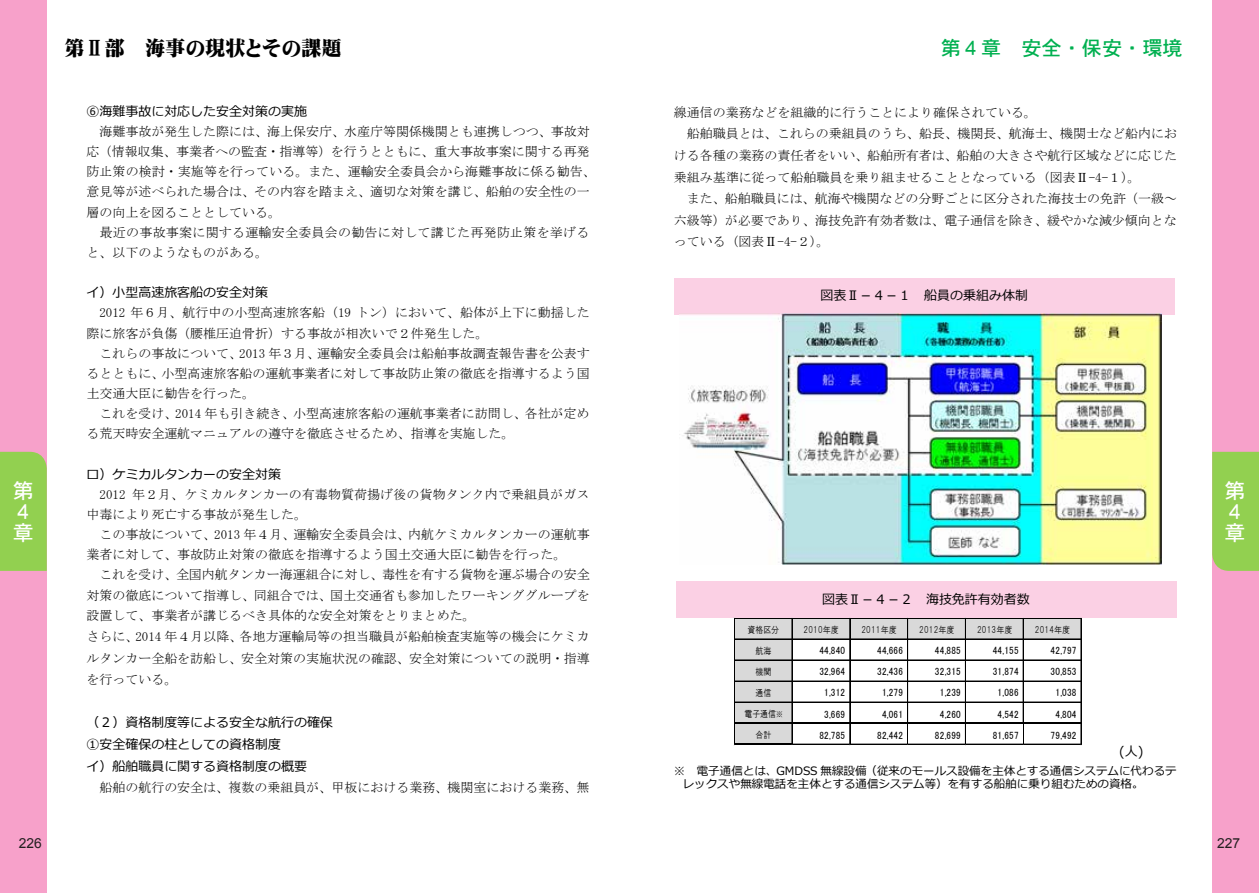
<style>
.page{position:relative;width:1259px;height:893px;background:#fff}
.page>*{position:absolute;margin:0;border:0;box-sizing:border-box;transform-origin:0 0}
.t1{font:21px/21px "DFHS Gothic W5 WIN RKSJ H";color:#fff}
.t2{font:20.1px "Mingti EGP Ultra SJIS";color:#000}
.t3{font:20.1px "DFHS Gothic W5 WIN RKSJ H";color:#00b050}
.t4{font:13.8px "Arial";color:#231f20}
.t5{font:12.9px/20.1px "MS Mincho";color:#000}
.t6{font:12.9px/21.6px "Meiryo";color:#000}
.t7{font:12.9px/20.1px "MS Mincho";letter-spacing:.02em;color:#000}
.t8{font:11.55px/12.9px "Meiryo";color:#000}
.t9{font:10.5px "MS P Gothic";letter-spacing:.03em;color:#000;scale:.87 1}
.t10{font:9.15px "HGP Gothic M";letter-spacing:.03em;color:#000;scale:.87 1}
.s1{font-size:7.65px}
</style>
<div class="page">
<div style="left:674px;top:278px;width:500px;height:36px;background:#fbd0e4"></div>
<div style="left:675px;top:582px;width:501px;height:36px;background:#fbd0e4"></div>
<div style="left:735px;top:619px;width:346px;height:21px;background:#d9d9d9"></div>
<div style="left:735px;top:639px;width:57px;height:106px;background:#d9d9d9"></div>
<hr style="left:735px;top:618px;width:346px;height:1px;background:#000">
<hr style="left:735px;top:639px;width:346px;height:1px;background:#000">
<hr style="left:735px;top:660px;width:346px;height:1px;background:#000">
<hr style="left:735px;top:681px;width:346px;height:1px;background:#000">
<hr style="left:735px;top:702px;width:346px;height:1px;background:#000">
<hr style="left:791px;top:619px;width:1px;height:103px;background:#000">
<hr style="left:792px;top:619px;width:1px;height:103px;background:#000">
<hr style="left:849px;top:619px;width:1px;height:103px;background:#000">
<hr style="left:850px;top:619px;width:1px;height:103px;background:#000">
<hr style="left:907px;top:619px;width:1px;height:103px;background:#000">
<hr style="left:965px;top:619px;width:1px;height:103px;background:#000">
<hr style="left:1023px;top:619px;width:1px;height:103px;background:#000">
<hr style="left:735px;top:722px;width:346px;height:2px;background:#000">
<hr style="left:1080px;top:619px;width:1px;height:103px;background:#000">
<hr style="left:1081px;top:619px;width:1px;height:103px;background:#000">
<hr style="left:734px;top:618px;width:1px;height:127px;background:#000">
<hr style="left:735px;top:743px;width:57px;height:2px;background:#000">
<hr style="left:792px;top:744px;width:289px;height:1px;background:#000">
<svg style="left:791px;top:724px;width:2px;height:21px"></svg>
<svg style="left:849px;top:724px;width:2px;height:22px"></svg>
<svg style="left:907px;top:724px;width:1px;height:21px"></svg>
<svg style="left:965px;top:724px;width:1px;height:22px"></svg>
<svg style="left:1023px;top:724px;width:1px;height:21px"></svg>
<svg style="left:1080px;top:724px;width:2px;height:22px"></svg>
<img style="left:679px;top:313px;width:482px;height:252px">
<div style="left:0;top:0;width:47px;height:893px;background:#f7a1ca"></div>
<div style="left:0;top:452px;width:47px;height:119px;background:#92d050"></div>
<div style="left:1212px;top:0;width:47px;height:893px;background:#f7a1ca"></div>
<div style="left:1212px;top:452px;width:47px;height:119px;background:#92d050"></div>
<h2 class="t2" style="left:64px;top:38px;width:279px">第Ⅱ部 海事の現状とその課題</h2>
<h2 class="t3" style="left:940px;top:38px;width:243px">第４章 安全・保安・環境</h2>
<p class="t6" style="left:87px;top:101px;width:222px">⑥海難事故に対応した安全対策の実施</p>
<p class="t5" style="left:87px;top:121px;width:511px;text-indent:13px">海難事故が発生した際には、海上保安庁、水産庁等関係機関とも連携しつつ、事故対応（情報収集、事業者への監査・指導等）を行うとともに、重大事故事案に関する再発防止策の検討・実施等を行っている。また、運輸安全委員会から海難事故に係る勧告、意見等が述べられた場合は、その内容を踏まえ、適切な対策を講じ、船舶の安全性の一層の向上を図ることとしている。</p>
<p class="t7" style="left:87px;top:222px;width:504px;text-indent:13px">最近の事故事案に関する運輸安全委員会の勧告に対して講じた再発防止策を挙げると、以下のようなものがある。</p>
<p class="t6" style="left:87px;top:282px;width:183px">イ）⼩型⾼速旅客船の安全対策</p>
<p class="t5" style="left:87px;top:303px;width:505px;text-indent:13px">2012 年６月、航行中の小型高速旅客船（19 トン）において、船体が上下に動揺した際に旅客が負傷（腰椎圧迫骨折）する事故が相次いで２件発生した。</p>
<p class="t5" style="left:87px;top:343px;width:504px;text-align:justify;text-indent:13px">これらの事故について、2013 年３月、運輸安全委員会は船舶事故調査報告書を公表するとともに、小型高速旅客船の運航事業者に対して事故防止策の徹底を指導するよう国土交通大臣に勧告を行った。</p>
<p class="t5" style="left:87px;top:403px;width:504px;text-indent:13px">これを受け、2014 年も引き続き、小型高速旅客船の運航事業者に訪問し、各社が定める荒天時安全運航マニュアルの遵守を徹底させるため、指導を実施した。</p>
<p class="t6" style="left:87px;top:464px;width:196px">ロ）ケミカルタンカーの安全対策</p>
<p class="t5" style="left:87px;top:484px;width:504px;text-indent:13px">2012 年２月、ケミカルタンカーの有毒物質荷揚げ後の貨物タンク内で乗組員がガス中毒により死亡する事故が発生した。</p>
<p class="t5" style="left:87px;top:524px;width:504px;text-indent:13px">この事故について、2013 年４月、運輸安全委員会は、内航ケミカルタンカーの運航事業者に対して、事故防止対策の徹底を指導するよう国土交通大臣に勧告を行った。</p>
<p class="t5" style="left:87px;top:565px;width:505px;text-align:justify;text-indent:13px">これを受け、全国内航タンカー海運組合に対し、毒性を有する貨物を運ぶ場合の安全対策の徹底について指導し、同組合では、国土交通省も参加したワーキンググループを設置して、事業者が講じるべき具体的な安全対策をとりまとめた。</p>
<p class="t5" style="left:87px;top:626px;width:505px;line-height:21.6px;text-align:justify">さらに、2014 年４月以降、各地方運輸局等の担当職員が船舶検査実施等の機会にケミカルタンカー全船を訪船し、安全対策の実施状況の確認、安全対策についての説明・指導を行っている。</p>
<p class="t6" style="left:87px;top:713px;width:248px">（２）資格制度等による安全な航⾏の確保<br>①安全確保の柱としての資格制度<br>イ）船舶職員に関する資格制度の概要</p>
<p class="t5" style="left:99px;top:778px;width:491px">船舶の航行の安全は、複数の乗組員が、甲板における業務、機関室における業務、無</p>
<p class="t5" style="left:674px;top:102px;width:365px">線通信の業務などを組織的に行うことにより確保されている。</p>
<p class="t5" style="left:687px;top:124px;width:492px">船舶職員とは、これらの乗組員のうち、船長、機関長、航海士、機関士など船内にお</p>
<p class="t5" style="left:674px;top:145px;width:505px">ける各種の業務の責任者をいい、船舶所有者は、船舶の大きさや航行区域などに応じた</p>
<p class="t5" style="left:674px;top:167px;width:468px">乗組み基準に従って船舶職員を乗り組ませることとなっている（図表Ⅱ-4-１）。</p>
<p class="t5" style="left:687px;top:189px;width:492px">また、船舶職員には、航海や機関などの分野ごとに区分された海技士の免許（一級～</p>
<p class="t5" style="left:674px;top:210px;width:504px">六級等）が必要であり、海技免許有効者数は、電子通信を除き、緩やかな減少傾向とな</p>
<p class="t5" style="left:674px;top:232px;width:157px">っている（図表Ⅱ-4-２）。</p>
<p class="t6" style="left:820px;top:286px;width:209px">図表Ⅱ－４－１ 船員の乗組み体制</p>
<h1 class="t1" style="left:13px;top:480px;width:22px">第<br>４章</h1>
<h1 class="t1" style="left:1224px;top:480px;width:22px">第<br>４章</h1>
<p class="t6" style="left:822px;top:589px;width:209px">図表Ⅱ－４－２ 海技免許有効者数</p>
<p class="t10" style="left:747px;top:625px;width:38px">資格区分</p>
<p class="t10" style="left:803px;top:625px;width:42px">2010年度</p>
<p class="t10" style="left:861px;top:625px;width:42px">2011年度</p>
<p class="t10" style="left:919px;top:625px;width:42px">2012年度</p>
<p class="t10" style="left:977px;top:625px;width:42px">2013年度</p>
<p class="t10" style="left:1035px;top:625px;width:42px">2014年度</p>
<p class="t10" style="left:755px;top:646px;width:20px">航海</p>
<p class="t9" style="left:819px;top:645px;width:31px">44,840</p>
<p class="t9" style="left:877px;top:645px;width:31px">44,666</p>
<p class="t9" style="left:935px;top:645px;width:31px">44,885</p>
<p class="t9" style="left:992px;top:645px;width:31px">44,155</p>
<p class="t9" style="left:1050px;top:645px;width:31px">42,797</p>
<p class="t10" style="left:755px;top:667px;width:20px">機関</p>
<p class="t9" style="left:819px;top:666px;width:31px">32,964</p>
<p class="t9" style="left:877px;top:666px;width:31px">32,436</p>
<p class="t9" style="left:935px;top:666px;width:31px">32,315</p>
<p class="t9" style="left:992px;top:666px;width:31px">31,874</p>
<p class="t9" style="left:1050px;top:666px;width:31px">30,853</p>
<p class="t10" style="left:755px;top:688px;width:20px">通信</p>
<p class="t9" style="left:824px;top:687px;width:26px">1,312</p>
<p class="t9" style="left:882px;top:687px;width:26px">1,279</p>
<p class="t9" style="left:940px;top:687px;width:26px">1,239</p>
<p class="t9" style="left:997px;top:687px;width:26px">1,086</p>
<p class="t9" style="left:1055px;top:687px;width:26px">1,038</p>
<p class="t10" style="left:744px;top:709px;width:46px">電子通信<span class="s1">※</span></p>
<p class="t9" style="left:824px;top:708px;width:26px">3,669</p>
<p class="t9" style="left:882px;top:708px;width:26px">4,061</p>
<p class="t9" style="left:940px;top:708px;width:26px">4,260</p>
<p class="t9" style="left:997px;top:708px;width:26px">4,542</p>
<p class="t9" style="left:1055px;top:708px;width:26px">4,804</p>
<p class="t10" style="left:755px;top:730px;width:20px">合計</p>
<p class="t9" style="left:819px;top:729px;width:31px">82,785</p>
<p class="t9" style="left:877px;top:729px;width:31px">82,442</p>
<p class="t9" style="left:935px;top:729px;width:31px">82,699</p>
<p class="t9" style="left:992px;top:729px;width:31px">81,657</p>
<p class="t9" style="left:1050px;top:729px;width:31px">79,492</p>
<p class="t6" style="left:1119px;top:741px;width:26px">(⼈)</p>
<p class="t8" style="left:683px;top:765px;width:495px;text-indent:-9px">※ 電⼦通信とは、GMDSS 無線設備（従来のモールス設備を主体とする通信システムに代わるテレックスや無線電話を主体とする通信システム等）を有する船舶に乗り組むための資格。</p>
<p class="t4" style="left:19px;top:834px;width:25px">226</p>
<p class="t4" style="left:1217px;top:834px;width:25px">227</p>
</div>
